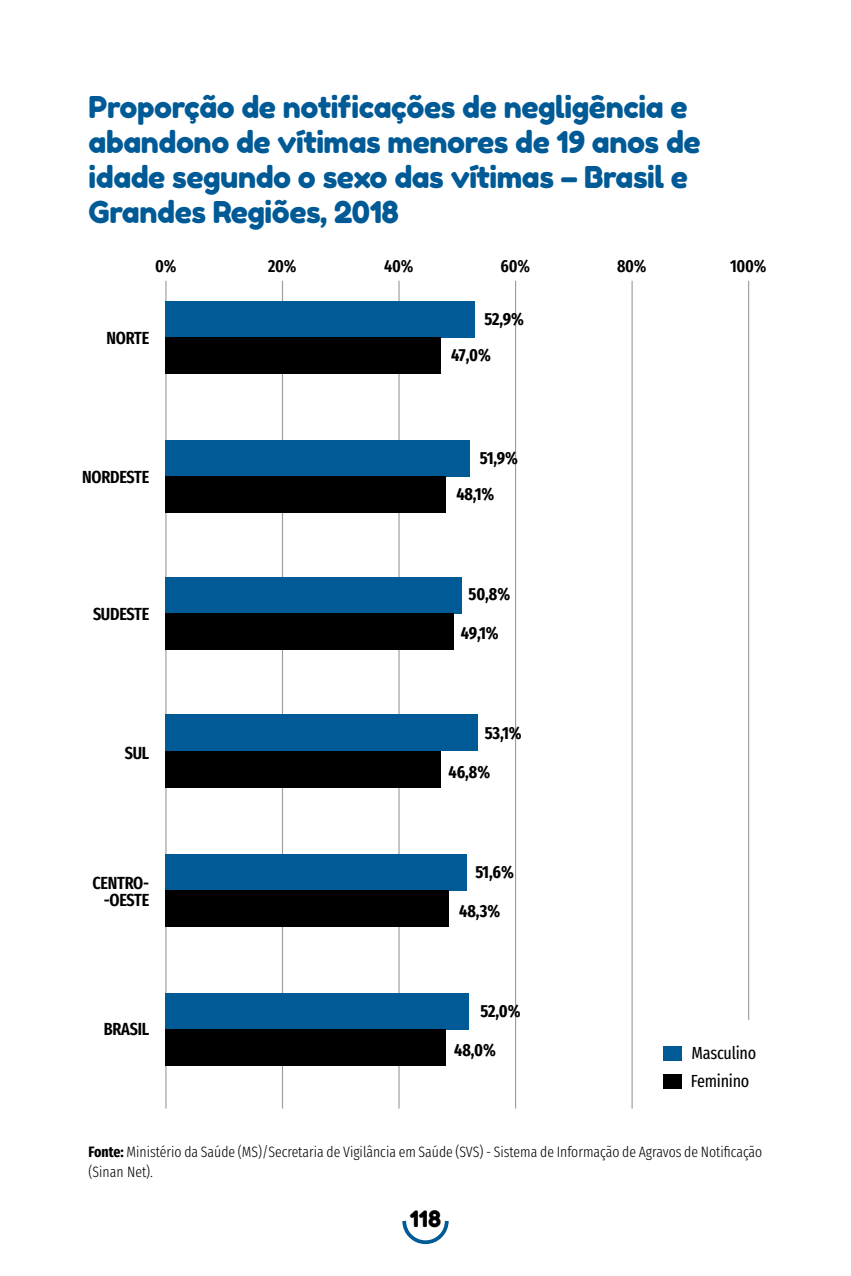
<style>
.page{position:relative;width:851px;height:1276px;background:#fff}
.page>*{position:absolute;margin:0;border:0;box-sizing:border-box;transform-origin:0 0}
.t1{font:30px/35px "Fredoka One";letter-spacing:-.015em;color:#005a95}
.t2{font:22.5px "Fredoka One";color:#000}
.t3{font:600 17.5px/17.2px "Fira Sans Compressed";letter-spacing:-.015em;color:#000;text-align:right}
.t4{font:700 17.5px/36.2px "Fira Sans Compressed";letter-spacing:-.015em;color:#000}
.t5{font:17.5px/28px "Fira Sans Compressed";letter-spacing:-.015em;color:#000}
.t6{font:300 15px/20px "Fira Sans Compressed";color:#000}
.s1{font-weight:700}
</style>
<div class="page">
<svg style="left:402px;top:1220px;width:47px;height:25px"></svg>
<hr style="left:165px;top:281px;width:1px;height:827px;background:#9d9d9c">
<hr style="left:282px;top:281px;width:1px;height:827px;background:#9d9d9c">
<hr style="left:398px;top:281px;width:1px;height:827px;background:#9d9d9c">
<hr style="left:515px;top:281px;width:1px;height:827px;background:#9d9d9c">
<hr style="left:631px;top:281px;width:1px;height:827px;background:#9d9d9c">
<hr style="left:748px;top:281px;width:1px;height:739px;background:#9d9d9c">
<div style="left:165px;top:301px;width:309px;height:36px;background:#005a95"></div>
<div style="left:165px;top:337px;width:276px;height:37px;background:#000"></div>
<div style="left:165px;top:440px;width:304px;height:37px;background:#005a95"></div>
<div style="left:165px;top:476px;width:281px;height:37px;background:#000"></div>
<div style="left:165px;top:577px;width:296px;height:37px;background:#005a95"></div>
<div style="left:165px;top:613px;width:289px;height:37px;background:#000"></div>
<div style="left:165px;top:714px;width:312px;height:37px;background:#005a95"></div>
<div style="left:165px;top:750px;width:276px;height:37px;background:#000"></div>
<div style="left:165px;top:854px;width:302px;height:36px;background:#005a95"></div>
<div style="left:165px;top:890px;width:284px;height:37px;background:#000"></div>
<div style="left:165px;top:993px;width:304px;height:37px;background:#005a95"></div>
<div style="left:165px;top:1029px;width:281px;height:37px;background:#000"></div>
<div style="left:663px;top:1046px;width:18px;height:14px;background:#005a95"></div>
<div style="left:662px;top:1074px;width:19px;height:14px;background:#000"></div>
<p class="t1" style="left:89px;top:89px;width:613px">Proporção de notificações de negligência e abandono de vítimas menores de 19 anos de idade segundo o sexo das vítimas – Brasil e Grandes Regiões, 2018</p>
<p class="t3" style="left:155px;top:256px;width:23px">0%</p>
<p class="t3" style="left:268px;top:256px;width:30px">20%</p>
<p class="t3" style="left:384px;top:256px;width:31px">40%</p>
<p class="t3" style="left:500px;top:256px;width:31px">60%</p>
<p class="t3" style="left:617px;top:256px;width:31px">80%</p>
<p class="t3" style="left:730px;top:256px;width:38px">100%</p>
<p class="t3" style="left:106px;top:328px;width:44px">NORTE</p>
<p class="t3" style="left:82px;top:467px;width:69px">NORDESTE</p>
<p class="t3" style="left:93px;top:604px;width:58px">SUDESTE</p>
<p class="t3" style="left:125px;top:743px;width:26px">SUL</p>
<p class="t3" style="left:92px;top:873px;width:58px">CENTRO--OESTE</p>
<p class="t3" style="left:104px;top:1019px;width:47px">BRASIL</p>
<p class="t4" style="left:451px;top:300px;width:74px;text-indent:33px">52,9%<br>47,0%</p>
<p class="t4" style="left:456px;top:438px;width:63px;text-indent:23px">51,9%<br>48,1%</p>
<p class="t4" style="left:468px;top:574px;width:43px">50,8%</p>
<p class="t4" style="left:461px;top:614px;width:39px">49,1%</p>
<p class="t4" style="left:485px;top:713px;width:38px">53,1%</p>
<p class="t4" style="left:448px;top:752px;width:43px">46,8%</p>
<p class="t4" style="left:475px;top:852px;width:40px">51,6%</p>
<p class="t4" style="left:459px;top:891px;width:42px">48,3%</p>
<p class="t4" style="left:480px;top:991px;width:42px">52,0%</p>
<p class="t4" style="left:454px;top:1030px;width:43px">48,0%</p>
<p class="t5" style="left:690px;top:1038px;width:67px">Masculino<br>Feminino</p>
<p class="t6" style="left:89px;top:1141px;width:675px"><span class="s1">Fonte:</span> Ministério da Saúde (MS)/Secretaria de Vigilância em Saúde (SVS) - Sistema de Informação de Agravos de Notificação (Sinan Net).</p>
<p class="t2" style="left:409px;top:1205px;width:33px">118</p>
</div>
